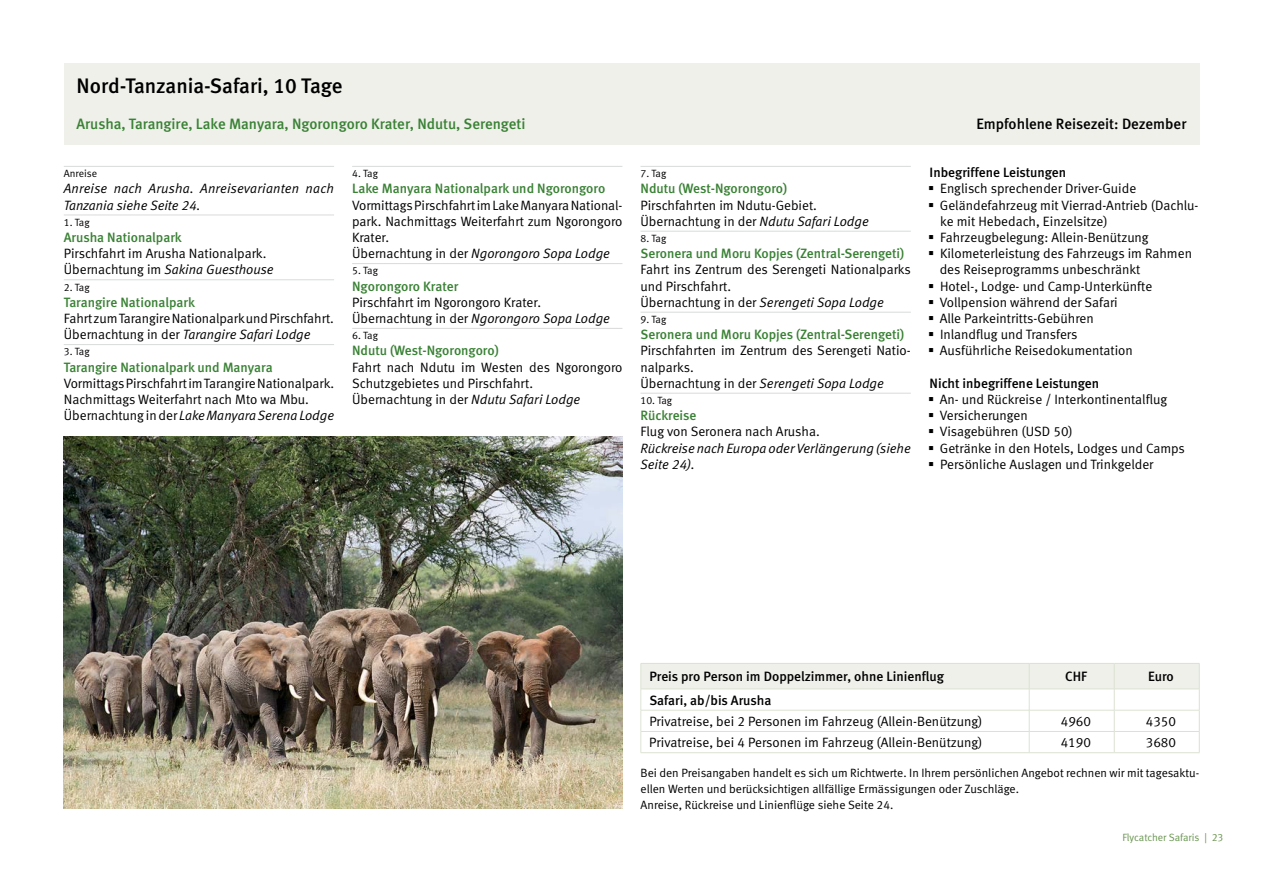
<style>
.page{position:relative;width:1263px;height:893px;background:#fff}
.page>*{position:absolute;margin:0;border:0;box-sizing:border-box;transform-origin:0 0}
.Titel{font:21px "Meta Medium LF";color:#000}
.Titel_Intro{font:15px "Meta Medium LF";color:#398134}
.Titel_Intro-2{font:15px "Meta Medium LF";color:#000}
.Text{font:13.5px/16.2px "Meta Normal LF";color:#000}
.Text-2{font:italic 13.5px/16.2px "Meta Normal LF";color:#000}
.Reisetag_Titel{font:13.5px "Meta Medium LF";color:#398134}
.Preistabelle_Zeile{font:13.5px "Meta Normal LF";color:#000}
.Preistabelle_Zeile-2{font:13.5px "Meta Medium LF";color:#000}
.Text_Titel{font:13.5px "Meta Medium LF";color:#000}
.Preistabelle_Preis{font:13.5px "Meta Normal LF";color:#000}
.Preistabelle_Preis-2{font:13.5px "Meta Medium LF";color:#000}
.Text_8pt{font:12px/16.2px "Meta Normal LF";color:#000}
.Reisetag_Kleiner_Tit{font:10.5px "Meta Normal LF";color:#000}
.t1{font:10.5px "Meta Normal LF";color:#6a9551}
.s1{font-style:normal}
.s2{font-style:italic}
</style>
<div class="page">
<hr style="left:640px;top:166px;width:271px;height:1px;background:#d9dada">
<hr style="left:640px;top:231px;width:271px;height:1px;background:#d9dada">
<hr style="left:640px;top:312px;width:271px;height:1px;background:#d9dada">
<hr style="left:640px;top:393px;width:271px;height:1px;background:#d9dada">
<div style="left:64px;top:64px;width:1135px;height:81px;background:#eef0e9"></div>
<hr style="left:64px;top:166px;width:270px;height:1px;background:#d9dada">
<hr style="left:64px;top:215px;width:270px;height:1px;background:#d9dada">
<hr style="left:64px;top:280px;width:270px;height:1px;background:#d9dada">
<hr style="left:64px;top:344px;width:270px;height:1px;background:#d9dada">
<hr style="left:352px;top:166px;width:270px;height:1px;background:#d9dada">
<hr style="left:352px;top:263px;width:270px;height:1px;background:#d9dada">
<hr style="left:352px;top:328px;width:270px;height:1px;background:#d9dada">
<hr style="left:1029px;top:752px;width:85px;height:1px;background:#dce2d2">
<hr style="left:1114px;top:752px;width:85px;height:1px;background:#dce2d2">
<hr style="left:641px;top:752px;width:388px;height:1px;background:#dce2d2">
<svg style="left:641px;top:663px;width:559px;height:89px"></svg>
<img style="left:64px;top:436px;width:558px;height:373px">
<p class="Titel" style="left:77px;top:74px;width:268px">Nord-Tanzania-Safari, 10 Tage</p>
<p class="Titel_Intro" style="left:77px;top:115px;width:450px">Arusha, Tarangire, Lake Manyara, Ngorongoro Krater, Ndutu, Serengeti</p>
<p class="Titel_Intro-2" style="left:976px;top:115px;width:212px">Empfohlene Reisezeit: Dezember</p>
<p class="Reisetag_Kleiner_Tit" style="left:64px;top:167px;width:35px">Anreise</p>
<p class="Text-2" style="left:64px;top:180px;width:272px">Anreise nach Arusha. Anreisevarianten nach<br>Tanzania siehe Seite 24.</p>
<p class="Reisetag_Kleiner_Tit" style="left:64px;top:216px;width:27px">1. Tag</p>
<p class="Reisetag_Titel" style="left:64px;top:229px;width:120px">Arusha Nationalpark</p>
<p class="Text" style="left:64px;top:245px;width:204px">Pirschfahrt im Arusha Nationalpark.</p>
<p class="Text-2" style="left:64px;top:261px;width:211px"><span class="s1">Übernachtung im</span> Sakina Guesthouse</p>
<p class="Reisetag_Kleiner_Tit" style="left:64px;top:281px;width:27px">2. Tag</p>
<p class="Reisetag_Titel" style="left:64px;top:294px;width:133px">Tarangire Nationalpark</p>
<p class="Text" style="left:64px;top:310px;width:272px">Fahrt zum Tarangire Nationalpark und Pirschfahrt.</p>
<p class="Text-2" style="left:64px;top:326px;width:248px"><span class="s1">Übernachtung in der</span> Tarangire Safari Lodge</p>
<p class="Reisetag_Kleiner_Tit" style="left:64px;top:346px;width:27px">3. Tag</p>
<p class="Reisetag_Titel" style="left:64px;top:359px;width:210px">Tarangire Nationalpark und Manyara</p>
<p class="Text" style="left:64px;top:375px;width:272px">Vormittags Pirschfahrt im Tarangire Nationalpark.<br>Nachmittags Weiterfahrt nach Mto wa Mbu.</p>
<p class="Text-2" style="left:64px;top:407px;width:272px"><span class="s1">Übernachtung in der</span> Lake Manyara Serena Lodge</p>
<p class="Text_Titel" style="left:929px;top:165px;width:138px">Inbegriffene Leistungen</p>
<p class="Text" style="left:940px;top:180px;width:198px">Englisch sprechender Driver-Guide</p>
<p class="Text" style="left:940px;top:197px;width:260px">Geländefahrzeug mit Vierrad-Antrieb (Dachlu&shy;ke mit Hebedach, Einzelsitze)</p>
<p class="Text" style="left:940px;top:229px;width:210px">Fahrzeugbelegung: Allein-Benützung</p>
<p class="Text" style="left:940px;top:245px;width:254px">Kilometerleistung des Fahrzeugs im Rahmen des Reiseprogramms unbeschränkt</p>
<p class="Text" style="left:940px;top:278px;width:214px">Hotel-, Lodge- und Camp-Unterkünfte</p>
<p class="Text" style="left:940px;top:294px;width:179px">Vollpension während der Safari</p>
<p class="Text" style="left:940px;top:310px;width:156px">Alle Parkeintritts-Gebühren</p>
<p class="Text" style="left:940px;top:326px;width:139px">Inlandflug und Transfers</p>
<p class="Text" style="left:940px;top:342px;width:195px">Ausführliche Reisedokumentation</p>
<p class="Text_Titel" style="left:930px;top:375px;width:171px">Nicht inbegriffene Leistungen</p>
<p class="Text" style="left:940px;top:391px;width:229px">An- und Rückreise / Interkontinentalflug</p>
<p class="Text" style="left:940px;top:407px;width:89px">Versicherungen</p>
<p class="Text" style="left:940px;top:423px;width:134px">Visagebühren (USD 50)</p>
<p class="Text" style="left:940px;top:440px;width:246px">Getränke in den Hotels, Lodges und Camps</p>
<p class="Text" style="left:940px;top:456px;width:215px">Persönliche Auslagen und Trinkgelder</p>
<p class="Reisetag_Kleiner_Tit" style="left:352px;top:167px;width:27px">4. Tag</p>
<p class="Reisetag_Titel" style="left:352px;top:181px;width:255px">Lake Manyara Nationalpark und Ngorongoro</p>
<p class="Text" style="left:352px;top:197px;width:272px;text-align:justify">Vormittags Pirschfahrt im Lake Manyara National&shy;park. Nachmittags Weiterfahrt zum Ngorongoro Krater.</p>
<p class="Text-2" style="left:352px;top:245px;width:259px"><span class="s1">Übernachtung in der</span> Ngorongoro Sopa Lodge</p>
<p class="Reisetag_Kleiner_Tit" style="left:352px;top:265px;width:27px">5. Tag</p>
<p class="Reisetag_Titel" style="left:352px;top:278px;width:108px">Ngorongoro Krater</p>
<p class="Text" style="left:352px;top:294px;width:190px">Pirschfahrt im Ngorongoro Krater.</p>
<p class="Text-2" style="left:352px;top:310px;width:259px"><span class="s1">Übernachtung in der</span> Ngorongoro Sopa Lodge</p>
<p class="Reisetag_Kleiner_Tit" style="left:352px;top:329px;width:27px">6. Tag</p>
<p class="Reisetag_Titel" style="left:352px;top:343px;width:148px">Ndutu (West-Ngorongoro)</p>
<p class="Text" style="left:352px;top:359px;width:272px">Fahrt nach Ndutu im Westen des Ngorongoro<br>Schutzgebietes und Pirschfahrt.</p>
<p class="Text" style="left:352px;top:391px;width:230px">Übernachtung in der <span class="s2">Ndutu Safari Lodge</span></p>
<p class="Reisetag_Kleiner_Tit" style="left:640px;top:167px;width:27px">7. Tag</p>
<p class="Reisetag_Titel" style="left:640px;top:181px;width:148px">Ndutu (West-Ngorongoro)</p>
<p class="Text" style="left:640px;top:197px;width:178px">Pirschfahrten im Ndutu-Gebiet.</p>
<p class="Text" style="left:640px;top:213px;width:230px">Übernachtung in der <span class="s2">Ndutu Safari Lodge</span></p>
<p class="Reisetag_Kleiner_Tit" style="left:640px;top:232px;width:27px">8. Tag</p>
<p class="Reisetag_Titel" style="left:640px;top:246px;width:265px">Seronera und Moru Kopjes (Zentral-Serengeti)</p>
<p class="Text" style="left:640px;top:261px;width:272px">Fahrt ins Zentrum des Serengeti Nationalparks und Pirschfahrt.</p>
<p class="Text-2" style="left:640px;top:294px;width:245px"><span class="s1">Übernachtung in der</span> Serengeti Sopa Lodge</p>
<p class="Reisetag_Kleiner_Tit" style="left:640px;top:313px;width:27px">9. Tag</p>
<p class="Reisetag_Titel" style="left:640px;top:327px;width:265px">Seronera und Moru Kopjes (Zentral-Serengeti)</p>
<p class="Text" style="left:640px;top:342px;width:272px">Pirschfahrten im Zentrum des Serengeti Natio&shy;nalparks.</p>
<p class="Text-2" style="left:640px;top:375px;width:245px"><span class="s1">Übernachtung in der</span> Serengeti Sopa Lodge</p>
<p class="Reisetag_Kleiner_Tit" style="left:640px;top:394px;width:33px">10. Tag</p>
<p class="Reisetag_Titel" style="left:640px;top:408px;width:57px">Rückreise</p>
<p class="Text" style="left:641px;top:423px;width:181px">Flug von Seronera nach Arusha.</p>
<p class="Text-2" style="left:641px;top:440px;width:272px">Rückreise nach Europa oder Verlängerung (siehe<br>Seite 24).</p>
<p class="Preistabelle_Zeile-2" style="left:649px;top:669px;width:296px">Preis pro Person im Doppelzimmer, ohne Linienflug</p>
<p class="Preistabelle_Preis-2" style="left:1065px;top:669px;width:23px">CHF</p>
<p class="Preistabelle_Preis-2" style="left:1148px;top:669px;width:27px">Euro</p>
<p class="Preistabelle_Zeile-2" style="left:649px;top:692px;width:124px">Safari, ab/bis Arusha</p>
<p class="Preistabelle_Zeile" style="left:649px;top:714px;width:335px">Privatreise, bei 2 Personen im Fahrzeug (Allein-Benützung)</p>
<p class="Preistabelle_Preis" style="left:1061px;top:714px;width:32px">4960</p>
<p class="Preistabelle_Preis" style="left:1146px;top:714px;width:32px">4350</p>
<p class="Preistabelle_Zeile" style="left:649px;top:735px;width:335px">Privatreise, bei 4 Personen im Fahrzeug (Allein-Benützung)</p>
<p class="Preistabelle_Preis" style="left:1061px;top:735px;width:32px">4190</p>
<p class="Preistabelle_Preis" style="left:1146px;top:735px;width:32px">3680</p>
<p class="Text_8pt" style="left:641px;top:764px;width:560px">Bei den Preisangaben handelt es sich um Richtwerte. In Ihrem persönlichen Angebot rechnen wir mit tagesaktu&shy;ellen Werten und berücksichtigen allfällige Ermässigungen oder Zuschläge.</p>
<p class="Text_8pt" style="left:641px;top:797px;width:254px">Anreise, Rückreise und Linienflüge siehe Seite 24.</p>
<p class="t1" style="left:1122px;top:832px;width:103px">Flycatcher Safaris | 23</p>
</div>
